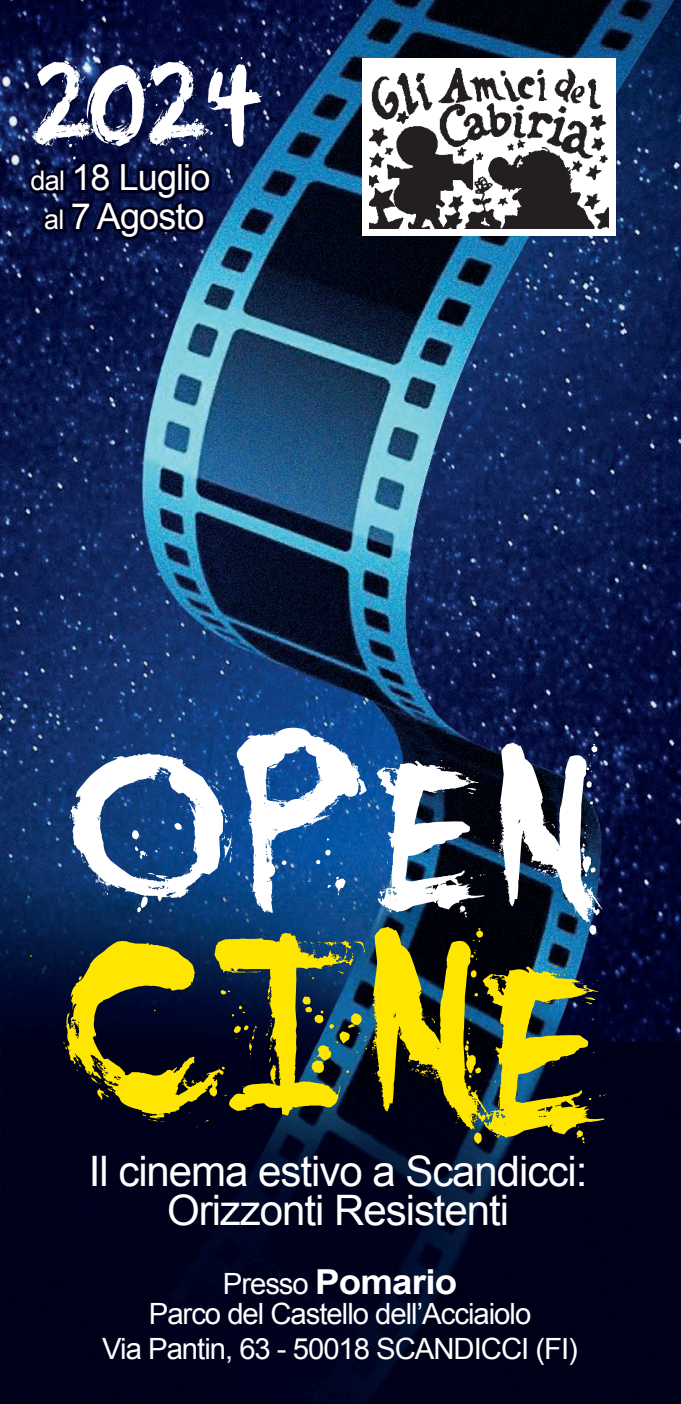
<style>
.page{position:relative;width:681px;height:1404px;background:#fff}
.page>*{position:absolute;margin:0;border:0;box-sizing:border-box;transform-origin:0 0}
.t1{font:180px "You Murderer BB";color:#fff;scale:.96 1}
.t2{font:42px/39px "Arial";letter-spacing:-.025em;color:#fff;text-align:center}
.t3{font:36px/39px "Arial";letter-spacing:-.025em;color:#fff;text-align:center}
.t4{font:700 34.5px "Arial";letter-spacing:-.02em;color:#fff;scale:1.06 1}
.t5{font:29.4px "Arial";letter-spacing:-.035em;color:#fff}
.s1{font-size:27px}
.s2{font-weight:400;font-size:29.4px}
</style>
<div class="page">
<img style="left:0;top:0;width:680px;height:1403px">
<svg style="left:24px;top:125px;width:193px;height:118px;background:#080f3a"></svg>
<svg style="left:30px;top:940px;width:40px;height:187px;background:#030825"></svg>
<svg style="left:70px;top:727px;width:536px;height:416px;background:#58675b"></svg>
<div style="left:362px;top:58px;width:253px;height:177px;background:#fff"></div>
<img style="left:369px;top:67px;width:239px;height:162px">
<h1 class="t1" style="left:30px;top:34px;width:240px">2024</h1>
<p class="t3" style="left:30px;top:158px;width:181px"><span class="s1">dal</span> 18 Luglio <span class="s1">al</span> 7 Agosto</p>
<h2 class="t2" style="left:89px;top:1151px;width:500px">Il cinema estivo a Scandicci:<br>Orizzonti Resistenti</h2>
<p class="t4" style="left:223px;top:1258px;width:223px"><span class="s2">Presso</span> Pomario</p>
<p class="t5" style="left:149px;top:1294px;width:384px">Parco del Castello dell’Acciaiolo</p>
<p class="t5" style="left:102px;top:1329px;width:477px">Via Pantin, 63 - 50018 SCANDICCI (FI)</p>
</div>
